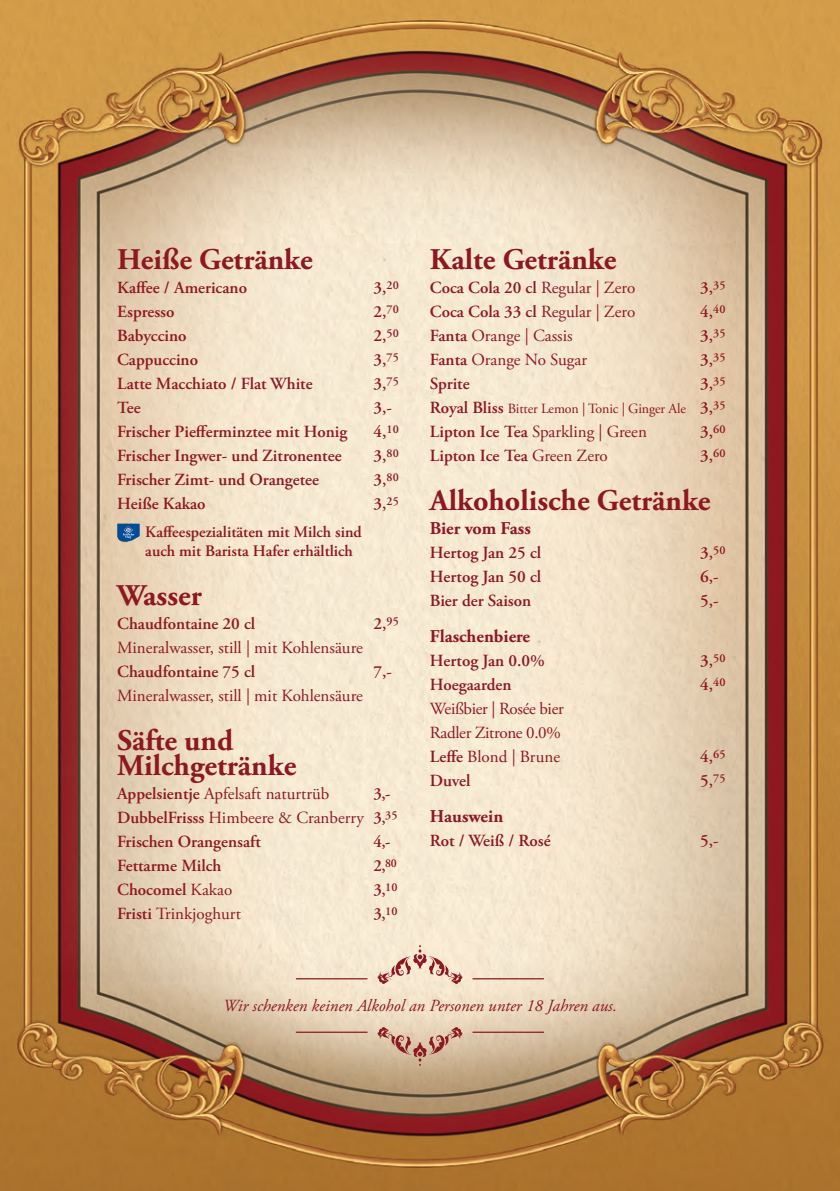
<style>
.page{position:relative;width:840px;height:1191px;background:#fff}
.page>*{position:absolute;margin:0;border:0;box-sizing:border-box;transform-origin:0 0}
.t1{font:700 30px/25px "Adobe Garamond Pro";color:#8e1821}
.t2{font:700 18px "Adobe Garamond Pro";color:#8e1821}
.t3{font:600 17px/24px "Adobe Garamond Pro";color:#8e1821}
.t4{font:17px "Adobe Garamond Pro";color:#8e1821}
.t5{font:italic 17px "Adobe Garamond Pro";color:#8e1821}
.t6{font:17px/24px "Adobe Garamond Pro";letter-spacing:-.02em;color:#8e1821}
.t7{font:600 16px/19.2px "Adobe Garamond Pro";color:#8e1821}
.t8{font:14px "Adobe Garamond Pro";letter-spacing:-.01em;color:#8e1821}
.s1{font-weight:600}
.s2{font-weight:400}
.s3{font-weight:600;font-size:17px}
</style>
<div class="page">
<img style="left:0;top:0;width:839px;height:1191px">
<svg style="left:117px;top:523px;width:23px;height:19px"></svg>
<hr style="left:296px;top:1031px;width:71px;height:1px;background:#8e1821">
<svg style="left:377px;top:1027px;width:85px;height:39px;background:#cca68e"></svg>
<hr style="left:472px;top:1031px;width:71px;height:1px;background:#8e1821">
<hr style="left:472px;top:978px;width:71px;height:1px;background:#8e1821">
<svg style="left:377px;top:945px;width:85px;height:39px;background:#e5c6b4"></svg>
<hr style="left:296px;top:978px;width:71px;height:1px;background:#8e1821">
<h1 class="t1" style="left:117px;top:247px;width:197px">Heiße Getränke</h1>
<p class="t3" style="left:117px;top:276px;width:131px">Kaffee / Americano</p>
<p class="t3" style="left:373px;top:276px;width:27px">3,<sup>20</sup></p>
<p class="t3" style="left:117px;top:300px;width:59px">Espresso</p>
<p class="t3" style="left:373px;top:300px;width:27px">2,<sup>70</sup></p>
<p class="t3" style="left:117px;top:324px;width:71px">Babyccino</p>
<p class="t3" style="left:373px;top:324px;width:27px">2,<sup>50</sup></p>
<p class="t3" style="left:117px;top:348px;width:82px">Cappuccino</p>
<p class="t3" style="left:373px;top:348px;width:27px">3,<sup>75</sup></p>
<p class="t3" style="left:117px;top:372px;width:197px">Latte Macchiato / Flat White</p>
<p class="t3" style="left:373px;top:372px;width:27px">3,<sup>75</sup></p>
<p class="t3" style="left:117px;top:396px;width:25px">Tee</p>
<p class="t3" style="left:373px;top:396px;width:20px">3,-</p>
<p class="t3" style="left:117px;top:420px;width:231px">Frischer Piefferminztee mit Honig</p>
<p class="t3" style="left:373px;top:420px;width:27px">4,<sup>10</sup></p>
<p class="t3" style="left:117px;top:444px;width:226px">Frischer Ingwer- und Zitronentee</p>
<p class="t3" style="left:373px;top:444px;width:27px">3,<sup>80</sup></p>
<p class="t3" style="left:117px;top:468px;width:203px">Frischer Zimt- und Orangetee</p>
<p class="t3" style="left:373px;top:468px;width:27px">3,<sup>80</sup></p>
<p class="t3" style="left:117px;top:492px;width:90px">Heiße Kakao</p>
<p class="t3" style="left:373px;top:492px;width:27px">3,<sup>25</sup></p>
<p class="t7" style="left:145px;top:522px;width:218px">Kaffeespezialitäten mit Milch sind auch mit Barista Hafer erhältlich</p>
<h1 class="t1" style="left:117px;top:584px;width:86px">Wasser</h1>
<p class="t3" style="left:117px;top:612px;width:139px">Chaudfontaine 20 cl</p>
<p class="t3" style="left:373px;top:612px;width:27px">2,<sup>95</sup></p>
<p class="t4" style="left:117px;top:637px;width:247px">Mineralwasser, still | mit Kohlensäure</p>
<p class="t3" style="left:117px;top:660px;width:139px">Chaudfontaine 75 cl</p>
<p class="t3" style="left:373px;top:660px;width:20px">7,-</p>
<p class="t4" style="left:117px;top:685px;width:247px">Mineralwasser, still | mit Kohlensäure</p>
<h1 class="t1" style="left:117px;top:729px;width:180px">Säfte und<br>Milchgetränke</h1>
<p class="t4" style="left:117px;top:783px;width:213px"><span class="s1">Appelsientje</span> Apfelsaft naturtrüb</p>
<p class="t3" style="left:117px;top:782px;width:281px;text-indent:256px">3,-<br>DubbelFrisss <span class="s2">Himbeere &amp; Cranberry</span> 3,<sup>35<br></sup>Frischen Orangensaft</p>
<p class="t3" style="left:373px;top:830px;width:19px">4,-</p>
<p class="t3" style="left:117px;top:854px;width:106px">Fettarme Milch</p>
<p class="t3" style="left:373px;top:854px;width:25px">2,<sup>80</sup></p>
<p class="t3" style="left:117px;top:878px;width:116px">Chocomel <span class="s2">Kakao</span></p>
<p class="t3" style="left:373px;top:878px;width:25px">3,<sup>10</sup></p>
<p class="t4" style="left:117px;top:903px;width:125px"><span class="s1">Fristi</span> Trinkjoghurt</p>
<p class="t3" style="left:373px;top:902px;width:25px">3,<sup>10</sup></p>
<h1 class="t1" style="left:429px;top:247px;width:188px">Kalte Getränke</h1>
<p class="t3" style="left:429px;top:276px;width:207px">Coca Cola 20 cl <span class="s2">Regular | Zero</span></p>
<p class="t3" style="left:699px;top:276px;width:27px">3,<sup>35</sup></p>
<p class="t3" style="left:429px;top:300px;width:207px">Coca Cola 33 cl <span class="s2">Regular | Zero</span></p>
<p class="t3" style="left:699px;top:300px;width:27px">4,<sup>40</sup></p>
<p class="t4" style="left:429px;top:325px;width:144px"><span class="s1">Fanta</span> Orange | Cassis</p>
<p class="t3" style="left:699px;top:324px;width:27px">3,<sup>35</sup></p>
<p class="t4" style="left:429px;top:349px;width:158px"><span class="s1">Fanta</span> Orange No Sugar</p>
<p class="t3" style="left:699px;top:348px;width:27px">3,<sup>35</sup></p>
<p class="t3" style="left:429px;top:372px;width:41px">Sprite</p>
<p class="t3" style="left:699px;top:372px;width:27px">3,<sup>35</sup></p>
<p class="t8" style="left:429px;top:400px;width:297px"><span class="s3">Royal Bliss</span> Bitter Lemon | Tonic | Ginger Ale <span class="s3">3,</span><sup>35</sup></p>
<p class="t4" style="left:429px;top:421px;width:218px"><span class="s1">Lipton Ice Tea</span> Sparkling | Green</p>
<p class="t3" style="left:699px;top:420px;width:27px">3,<sup>60</sup></p>
<p class="t3" style="left:429px;top:444px;width:179px">Lipton Ice Tea <span class="s2">Green Zero</span></p>
<p class="t3" style="left:699px;top:444px;width:27px">3,<sup>60</sup></p>
<h1 class="t1" style="left:429px;top:488px;width:282px">Alkoholische Getränke</h1>
<p class="t2" style="left:429px;top:518px;width:102px">Bier vom Fass</p>
<p class="t3" style="left:429px;top:541px;width:113px">Hertog Jan 25 cl</p>
<p class="t3" style="left:699px;top:541px;width:27px">3,<sup>50</sup></p>
<p class="t3" style="left:429px;top:565px;width:113px">Hertog Jan 50 cl</p>
<p class="t3" style="left:699px;top:565px;width:20px">6,-</p>
<p class="t3" style="left:429px;top:589px;width:103px">Bier der Saison</p>
<p class="t3" style="left:699px;top:589px;width:20px">5,-</p>
<p class="t2" style="left:429px;top:626px;width:102px">Flaschenbiere</p>
<p class="t3" style="left:429px;top:649px;width:116px">Hertog Jan 0.0%</p>
<p class="t3" style="left:699px;top:649px;width:27px">3,<sup>50</sup></p>
<p class="t3" style="left:429px;top:673px;width:83px">Hoegaarden</p>
<p class="t3" style="left:699px;top:673px;width:27px">4,<sup>40</sup></p>
<p class="t6" style="left:429px;top:697px;width:135px">Weißbier | Rosée bier<br>Radler Zitrone 0.0%<br><span class="s1">Leffe</span> Blond | Brune</p>
<p class="t3" style="left:699px;top:745px;width:27px">4,<sup>65</sup></p>
<p class="t3" style="left:429px;top:769px;width:42px">Duvel</p>
<p class="t3" style="left:699px;top:769px;width:27px">5,<sup>75</sup></p>
<p class="t2" style="left:429px;top:806px;width:75px">Hauswein</p>
<p class="t3" style="left:429px;top:829px;width:122px">Rot / Weiß / Rosé</p>
<p class="t3" style="left:699px;top:829px;width:20px">5,-</p>
<p class="t5" style="left:223px;top:995px;width:395px">Wir schenken keinen Alkohol an Personen unter 18 Jahren aus.</p>
</div>
